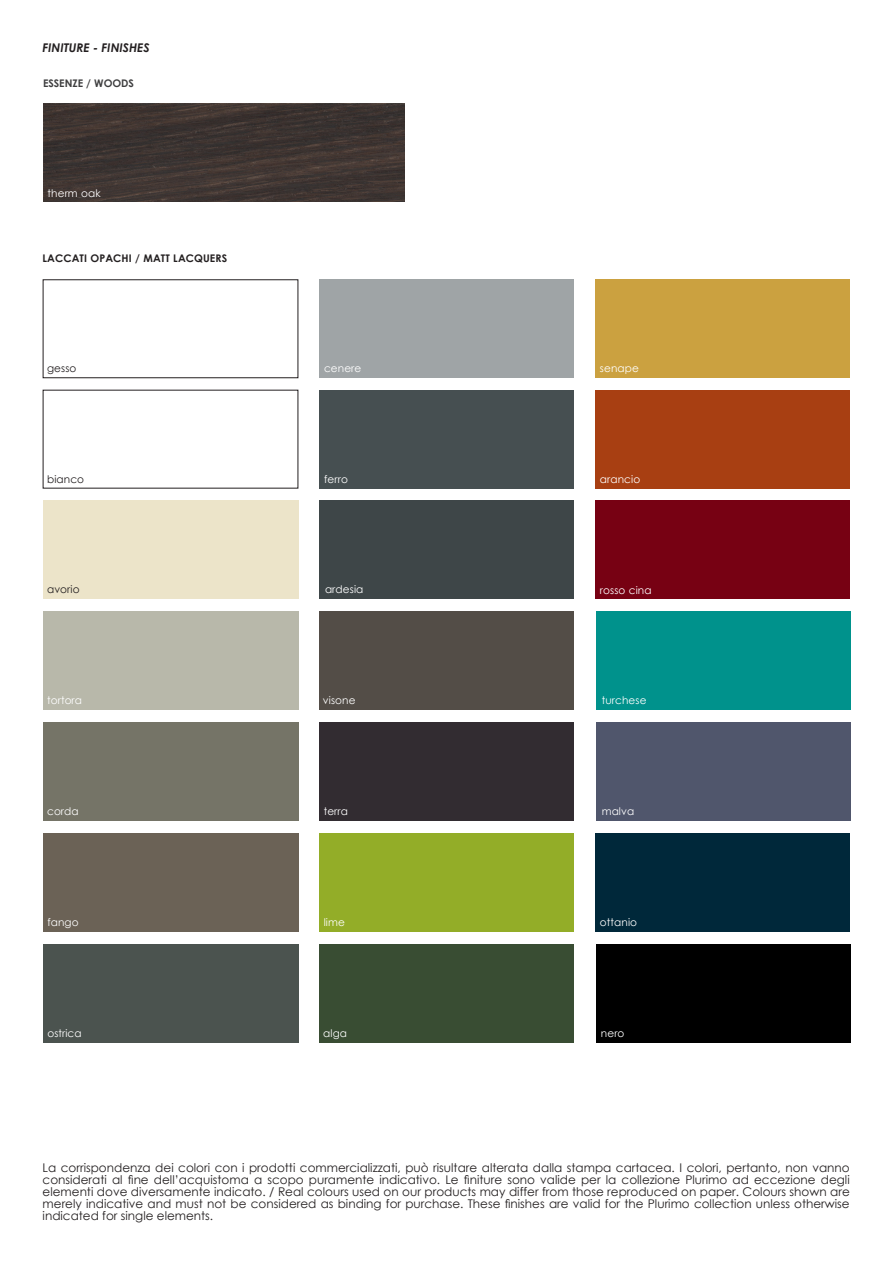
<style>
.page{position:relative;width:893px;height:1263px;background:#fff}
.page>*{position:absolute;margin:0;border:0;box-sizing:border-box;transform-origin:0 0}
.Stile_di_paragrafo_1{font:12px/12px "Century Gothic";color:#231f20;text-align:justify}
.t1{font:italic 700 12px "Century Gothic";color:#231f20}
.Normale{font:10.5px "Century Gothic";letter-spacing:.01em;color:#fff}
.Normale-2{font:700 10.5px "Century Gothic";letter-spacing:.01em;color:#231f20}
.Normale-3{font:10.5px "Century Gothic";letter-spacing:.01em;color:#231f20}
.Normale-4{font:700 10.5px "Century Gothic";letter-spacing:-.005em;color:#3e3e3f}
</style>
<div class="page">
<img style="left:43px;top:104px;width:361px;height:98px">
<div style="left:319px;top:834px;width:255px;height:98px;background:#93ad28"></div>
<div style="left:596px;top:280px;width:254px;height:98px;background:#cba140"></div>
<div style="left:595px;top:833px;width:255px;height:98px;background:#00283a"></div>
<div style="left:43px;top:945px;width:255px;height:98px;background:#4b534f"></div>
<div style="left:596px;top:390px;width:254px;height:98px;background:#a83f12"></div>
<div style="left:596px;top:501px;width:254px;height:98px;background:#770113"></div>
<div style="left:43px;top:280px;width:255px;height:98px;border:1px solid #231f20"></div>
<div style="left:43px;top:501px;width:255px;height:98px;background:#ece4c9"></div>
<div style="left:43px;top:612px;width:255px;height:98px;background:#b8b8aa"></div>
<div style="left:43px;top:723px;width:255px;height:98px;background:#757467"></div>
<div style="left:319px;top:612px;width:254px;height:98px;background:#534d47"></div>
<div style="left:319px;top:501px;width:254px;height:98px;background:#3e4648"></div>
<div style="left:596px;top:722px;width:254px;height:98px;background:#50566c"></div>
<div style="left:319px;top:280px;width:255px;height:98px;background:#9fa4a6"></div>
<div style="left:596px;top:612px;width:254px;height:98px;background:#00928c"></div>
<div style="left:319px;top:390px;width:255px;height:98px;background:#464f51"></div>
<div style="left:596px;top:945px;width:254px;height:98px;background:#000"></div>
<div style="left:43px;top:834px;width:255px;height:98px;background:#6b6256"></div>
<div style="left:319px;top:722px;width:254px;height:98px;background:#322c31"></div>
<div style="left:319px;top:945px;width:254px;height:98px;background:#394d33"></div>
<p class="t1" style="left:43px;top:38px;width:109px">FINITURE - FINISHES</p>
<p class="Normale-4" style="left:43px;top:75px;width:93px">ESSENZE / WOODS</p>
<p class="Normale" style="left:48px;top:185px;width:55px">therm oak</p>
<p class="Normale-2" style="left:43px;top:250px;width:186px">LACCATI OPACHI / MATT LACQUERS</p>
<p class="Normale-3" style="left:47px;top:361px;width:31px">gesso</p>
<p class="Normale" style="left:324px;top:361px;width:39px">cenere</p>
<p class="Normale" style="left:600px;top:361px;width:40px">senape</p>
<p class="Normale-3" style="left:47px;top:471px;width:39px">bianco</p>
<p class="Normale" style="left:324px;top:472px;width:25px">ferro</p>
<p class="Normale" style="left:600px;top:471px;width:42px">arancio</p>
<p class="Normale-3" style="left:47px;top:582px;width:34px">avorio</p>
<p class="Normale" style="left:325px;top:582px;width:40px">ardesia</p>
<p class="Normale" style="left:600px;top:582px;width:53px">rosso cina</p>
<p class="Normale" style="left:47px;top:693px;width:36px">tortora</p>
<p class="Normale" style="left:323px;top:693px;width:34px">visone</p>
<p class="Normale" style="left:602px;top:693px;width:46px">turchese</p>
<p class="Normale" style="left:47px;top:804px;width:33px">corda</p>
<p class="Normale" style="left:324px;top:804px;width:26px">terra</p>
<p class="Normale" style="left:602px;top:804px;width:34px">malva</p>
<p class="Normale" style="left:47px;top:915px;width:33px">fango</p>
<p class="Normale" style="left:324px;top:915px;width:23px">lime</p>
<p class="Normale" style="left:600px;top:915px;width:39px">ottanio</p>
<p class="Normale" style="left:47px;top:1026px;width:36px">ostrica</p>
<p class="Normale" style="left:323px;top:1026px;width:25px">alga</p>
<p class="Normale" style="left:601px;top:1026px;width:25px">nero</p>
<p class="Stile_di_paragrafo_1" style="left:43px;top:1162px;width:809px">La corrispondenza dei colori con i prodotti commercializzati, può risultare alterata dalla stampa cartacea. I colori, pertanto, non vanno considerati al fine dell’acquistoma a scopo puramente indicativo. Le finiture sono valide per la collezione Plurimo ad eccezione degli elementi dove diversamente indicato. / Real colours used on our products may differ from those reproduced on paper. Colours shown are merely indicative and must not be considered as binding for purchase. These finishes are valid for the Plurimo collection unless otherwise indicated for single elements.</p>
</div>
